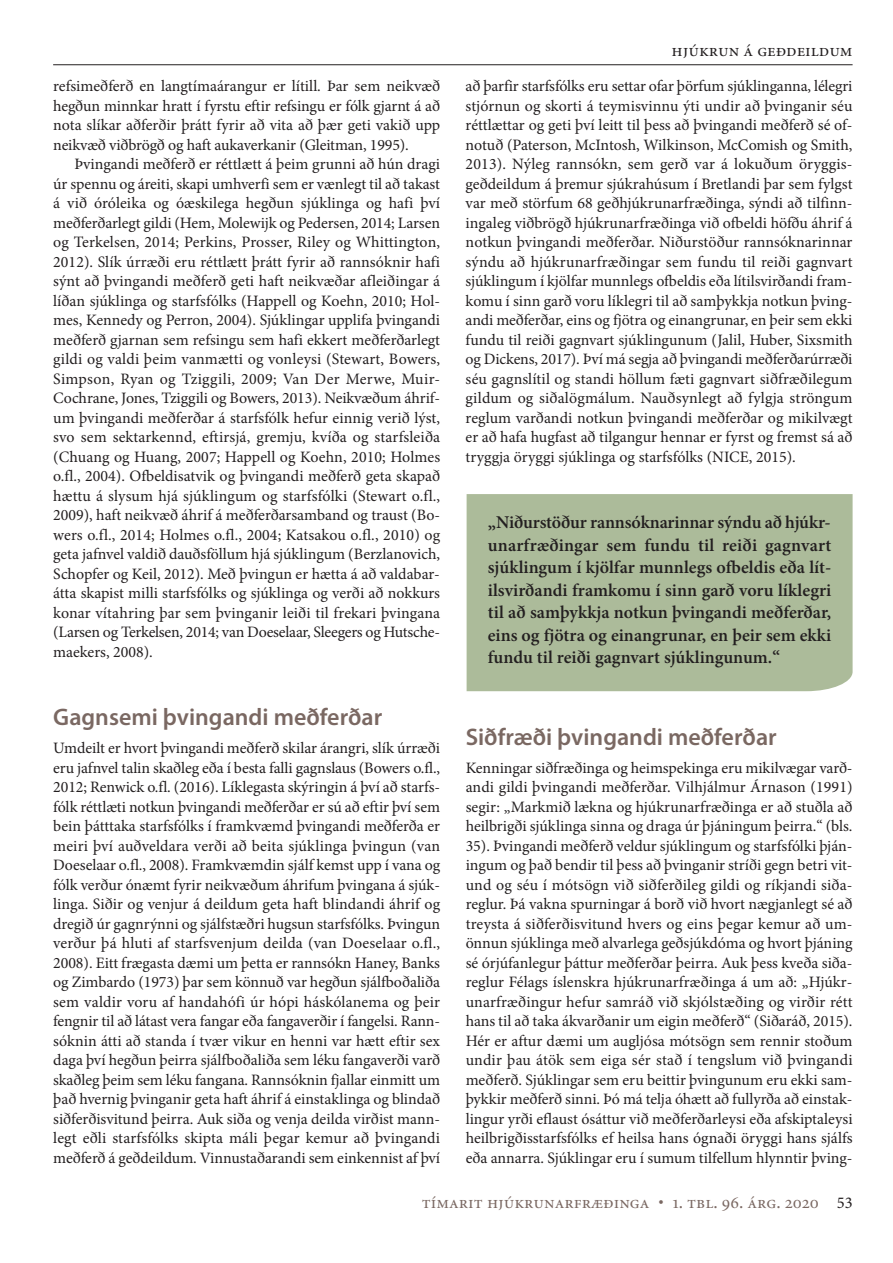
<style>
.page{position:relative;width:893px;height:1263px;background:#fff}
.page>*{position:absolute;margin:0;border:0;box-sizing:border-box;transform-origin:0 0}
.t1{font:600 24px "Myriad Pro";color:#7a6862}
.t2{font:600 18px/22.5px "Minion Pro";color:#231f20;text-align:justify}
.t3{font:18px "Minion Regular SC";color:#7a6862}
.t4{font:18px "Minion Regular SC";color:#231f20}
.t5{font:15.9px/19.5px "Minion Pro";letter-spacing:-.005em;color:#231f20;text-align:justify}
.s1{font-family:"Minion Pro";font-size:16.5px;color:#231f20}
</style>
<div class="page">
<hr style="left:53px;top:64px;width:800px;height:1px;background:#231f20">
<div style="left:467px;top:494px;width:386px;height:197px;background:#acbb9a"></div>
<p class="t5" style="left:53px;top:78px;width:388px">refsimeðferð en langtímaárangur er lítill. Þar sem neikvæð hegðun minnkar hratt í fyrstu eftir refsingu er fólk gjarnt á að nota slíkar aðferðir þrátt fyrir að vita að þær geti vakið upp neikvæð viðbrögð og haft aukaverkanir (gleitman, 1995).</p>
<p class="t5" style="left:53px;top:156px;width:388px;text-indent:21px">Þvingandi meðferð er réttlætt á þeim grunni að hún dragi úr spennu og áreiti, skapi umhverfi sem er vænlegt til að takast á við óróleika og óæskilega hegðun sjúklinga og hafi því meðferðarlegt gildi (hem, Molewijk og Pedersen, 2014; Larsen og Terkelsen, 2014; Perkins, Prosser, riley og Whittington, 2012). Slík úrræði eru réttlætt þrátt fyrir að rannsóknir hafi sýnt að þvingandi meðferð geti haft neikvæðar afleiðingar á líðan sjúklinga og starfsfólks (happell og koehn, 2010; hol&shy;mes, kennedy og Perron, 2004). Sjúklingar upplifa þvingandi meðferð gjarnan sem refsingu sem hafi ekkert meðferðarlegt gildi og valdi þeim vanmætti og vonleysi (Stewart, Bowers, Simpson, ryan og Tziggili, 2009; Van Der Merwe, Muir-Cochrane, jones, Tziggili og Bowers, 2013). neikvæðum áhrif&shy;um þvingandi meðferðar á starfsfólk hefur einnig verið lýst, svo sem sektarkennd, eftirsjá, gremju, kvíða og starfsleiða (Chuang og huang, 2007; happell og koehn, 2010; holmes o.fl., 2004). Ofbeldisatvik og þvingandi meðferð geta skapað hættu á slysum hjá sjúklingum og starfsfólki (Stewart o.fl., 2009), haft neikvæð áhrif á meðferðarsamband og traust (Bo&shy;wers o.fl., 2014; holmes o.fl., 2004; katsakou o.fl., 2010) og geta jafnvel valdið dauðsföllum hjá sjúklingum (Berzlanovich, Schopfer og keil, 2012). Með þvingun er hætta á að valdabar&shy;átta skapist milli starfsfólks og sjúklinga og verði að nokkurs konar vítahring þar sem þvinganir leiði til frekari þvingana (Larsen og Terkelsen, 2014; van Doeselaar, Sleegers og hutsche - maekers, 2008).</p>
<h1 class="t1" style="left:53px;top:708px;width:331px">Gagnsemi þvingandi meðferðar</h1>
<p class="t5" style="left:53px;top:740px;width:388px">umdeilt er hvort þvingandi meðferð skilar árangri, slík úrræði eru jafnvel talin skaðleg eða í besta falli gagnslaus (Bowers o.fl., 2012; renwick o.fl. (2016). Líklegasta skýringin á því að starfs&shy;fólk réttlæti notkun þvingandi meðferðar er sú að eftir því sem bein þátttaka starfsfólks í framkvæmd þvingandi meðferða er meiri því auðveldara verði að beita sjúklinga þvingun (van Doeselaar o.fl., 2008). framkvæmdin sjálfkemst upp í vana og fólk verður ónæmt fyrir neikvæðum áhrifum þvingana á sjúk&shy;linga. Siðir og venjur á deildum geta haft blindandi áhrif og dregið úr gagnrýnni og sjálfstæðri hugsun starfsfólks. Þvingun verður þá hluti af starfsvenjum deilda (van Doeselaar o.fl., 2008). Eitt frægasta dæmi um þetta er rannsókn haney, Banks og Zimbardo (1973) þar sem könnuð var hegðun sjálfboðaliða sem valdir voru af handahófi úr hópi háskólanema og þeir fengnir til að látast vera fangar eða fangaverðir í fangelsi. rann&shy;sóknin átti að standa í tvær vikur en henni var hætt eftir sex daga því hegðun þeirra sjálfboðaliða sem léku fangaverði varð skaðleg þeim sem léku fangana. rannsóknin fjallar einmitt um það hvernig þvinganir geta haft áhrifá einstaklinga og blindað siðferðisvitund þeirra. auk siða og venja deilda virðist mann&shy;legt eðli starfsfólks skipta máli þegar kemur að þvingandi meðferð á geðdeildum. Vinnustaðarandi sem einkennist afþví</p>
<p class="t4" style="left:672px;top:43px;width:182px">hjúkrun á geðdeildum</p>
<p class="t5" style="left:466px;top:78px;width:388px">að þarfir starfsfólks eru settar ofar þörfum sjúklinganna, lélegri stjórnun og skorti á teymisvinnu ýti undir að þvinganir séu réttlættar og geti því leitt til þess að þvingandi meðferð sé of&shy;notuð (Paterson, Mcintosh, Wilkinson, McComish og Smith, 2013). nýleg rannsókn, sem gerð var á lokuðum öryggis&shy;geðdeildum á þremur sjúkrahúsum í Bretlandi þar sem fylgst var með störfum 68 geðhjúkrunarfræðinga, sýndi að tilfinn&shy;ingaleg viðbrögð hjúkrunarfræðinga við ofbeldi höfðu áhrif á notkun þvingandi meðferðar. niðurstöður rannsóknarinnar sýndu að hjúkrunarfræðingar sem fundu til reiði gagnvart sjúklingum í kjölfar munnlegs ofbeldis eða lítilsvirðandi fram&shy;komu í sinn garð voru líklegri til að samþykkja notkun þving&shy;andi meðferðar, eins og fjötra og einangrunar, en þeir sem ekki fundu til reiði gagnvart sjúklingunum (jalil, huber, Sixsmith og Dickens, 2017). Því má segja að þvingandi meðferðarúrræði séu gagnslítil og standi höllum fæti gagnvart siðfræðilegum gildum og siðalögmálum. nauðsynlegt að fylgja ströngum reglum varðandi notkun þvingandi meðferðar og mikilvægt er að hafa hugfast að tilgangur hennar er fyrst og fremst sá að tryggja öryggi sjúklinga og starfsfólks (niCE, 2015).</p>
<p class="t2" style="left:488px;top:513px;width:345px">„Niðurstöður rannsóknarinnar sýndu að hjúkr&shy;unarfræðingar sem fundu til reiði gagnvart sjúklingum í kjölfar munnlegs ofbeldis eða lít&shy;ilsvirðandi framkomu í sinn garð voru líklegri til að samþykkja notkun þvingandi meðferðar, eins og fjötra og einangrunar, en þeir sem ekki fundu til reiði gagnvart sjúklingunum.“</p>
<h1 class="t1" style="left:466px;top:728px;width:313px">Siðfræði þvingandi meðferðar</h1>
<p class="t5" style="left:466px;top:759px;width:388px">kenningar siðfræðinga og heimspekinga eru mikilvægar varð&shy;andi gildi þvingandi meðferðar. Vilhjálmur Árnason (1991) segir: „Markmið lækna og hjúkrunarfræðinga er að stuðla að heilbrigði sjúklinga sinna og draga úr þjáningum þeirra.“ (bls.<br>35). Þvingandi meðferð veldur sjúklingum og starfsfólki þján&shy;ingum og það bendir til þess að þvinganir stríði gegn betri vit&shy;und og séu í mótsögn við siðferðileg gildi og ríkjandi siða&shy;reglur. Þá vakna spurningar á borð við hvort nægjanlegt sé að treysta á siðferðisvitund hvers og eins þegar kemur að um&shy;önnun sjúklinga með alvarlega geðsjúkdóma og hvort þjáning sé órjúfanlegur þáttur meðferðar þeirra. auk þess kveða siða&shy;reglur félags íslenskra hjúkrunarfræðinga á um að: „hjúkr&shy;unarfræðingur hefur samráð við skjólstæðing og virðir rétt hans til að taka ákvarðanir um eigin meðferð“ (Siðaráð, 2015). hér er aftur dæmi um augljósa mótsögn sem rennir stoðum undir þau átök sem eiga sér stað í tengslum við þvingandi meðferð. Sjúklingar sem eru beittir þvingunum eru ekki sam&shy;þykkir meðferð sinni. Þó má telja óhætt að fullyrða að einstak&shy;lingur yrði eflaust ósáttur við meðferðarleysi eða afskiptaleysi heilbrigðisstarfsfólks ef heilsa hans ógnaði öryggi hans sjálfs eða annarra. Sjúklingar eru í sumum tilfellum hlynntir þving-</p>
<p class="t3" style="left:422px;top:1195px;width:432px">tímarit hjúkrunarfræðinga • 1. tbl. 96. árg. 2020 <span class="s1">53</span></p>
</div>
